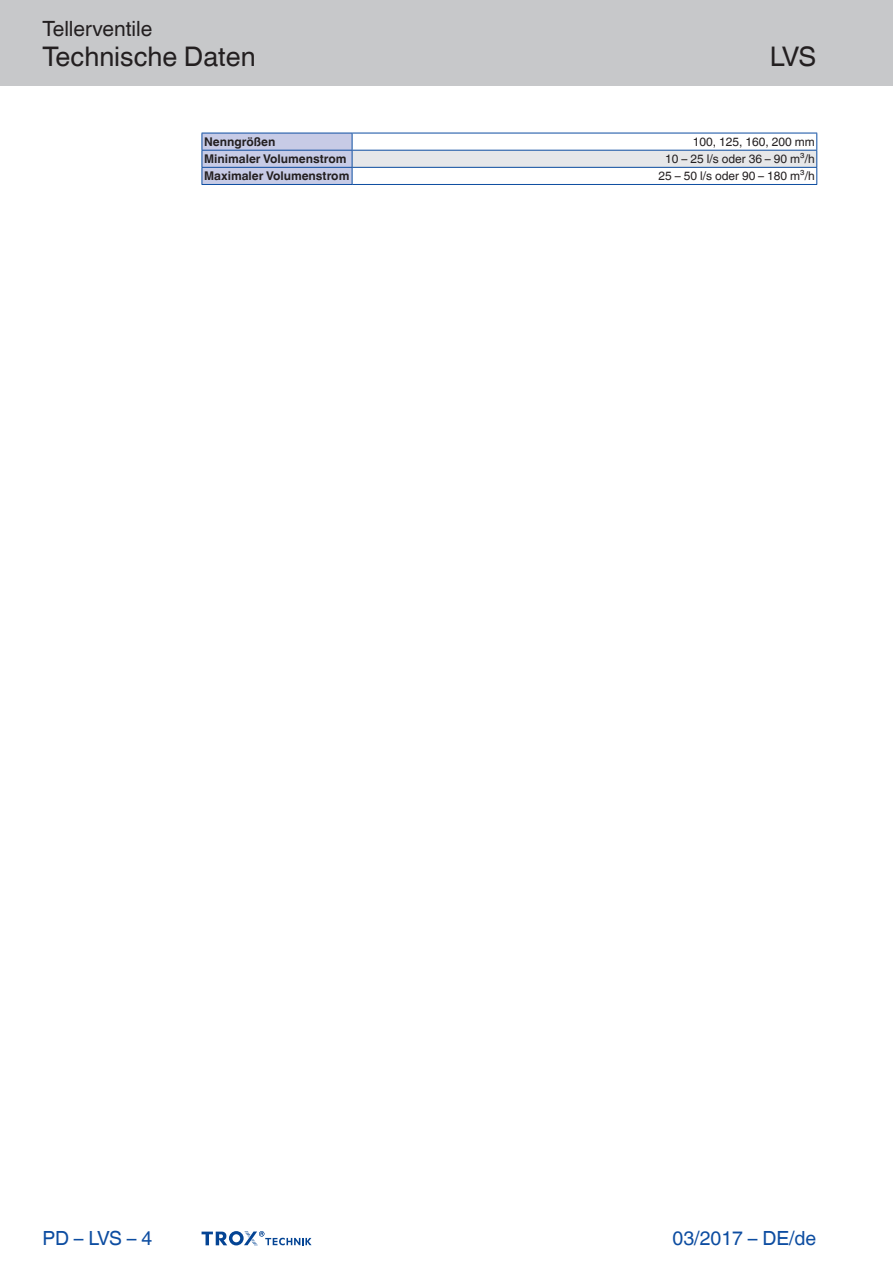
<style>
.page{position:relative;width:893px;height:1263px;background:#fff}
.page>*{position:absolute;margin:0;border:0;box-sizing:border-box;transform-origin:0 0}
.Navigation_2{font:27px "TROX Helvetica";color:#231f20}
.Navigation_3{font:27px "TROX Helvetica";color:#231f20}
.Navigation_1{font:21px "TROX Helvetica";color:#231f20}
.date{font:19.5px "TROX Helvetica";color:#0d4da1}
.pagina_li-re{font:19.5px "TROX Helvetica";color:#0d4da1}
.table_copy_right_v-c{font:12px "TROX Helvetica";color:#231f20}
.table_copy_h-cent_v{font:700 12px "TROX Helvetica";color:#231f20}
</style>
<div class="page">
<div style="left:0;top:0;width:893px;height:85px;background:#c7c8ca"></div>
<svg style="left:202px;top:1231px;width:110px;height:15px"></svg>
<hr style="left:202px;top:184px;width:150px;height:1px;background:#0d4da1">
<hr style="left:352px;top:184px;width:465px;height:1px;background:#0d4da1">
<svg style="left:202px;top:133px;width:615px;height:51px"></svg>
<p class="Navigation_1" style="left:43px;top:17px;width:111px">Tellerventile</p>
<p class="Navigation_2" style="left:43px;top:41px;width:215px">Technische Daten</p>
<p class="Navigation_3" style="left:770px;top:41px;width:48px">LVS</p>
<p class="table_copy_h-cent_v" style="left:204px;top:135px;width:73px">Nenngrößen</p>
<p class="table_copy_right_v-c" style="left:693px;top:135px;width:123px">100, 125, 160, 200 mm</p>
<p class="table_copy_h-cent_v" style="left:204px;top:152px;width:144px">Minimaler Volumenstrom</p>
<p class="table_copy_right_v-c" style="left:665px;top:152px;width:151px">10 – 25 l/s oder 36 – 90 m³/h</p>
<p class="table_copy_h-cent_v" style="left:204px;top:169px;width:147px">Maximaler Volumenstrom</p>
<p class="table_copy_right_v-c" style="left:659px;top:169px;width:158px">25 – 50 l/s oder 90 – 180 m³/h</p>
<p class="pagina_li-re" style="left:43px;top:1227px;width:111px">PD – LVS – 4</p>
<p class="date" style="left:673px;top:1227px;width:145px">03/2017 – DE/de</p>
</div>
